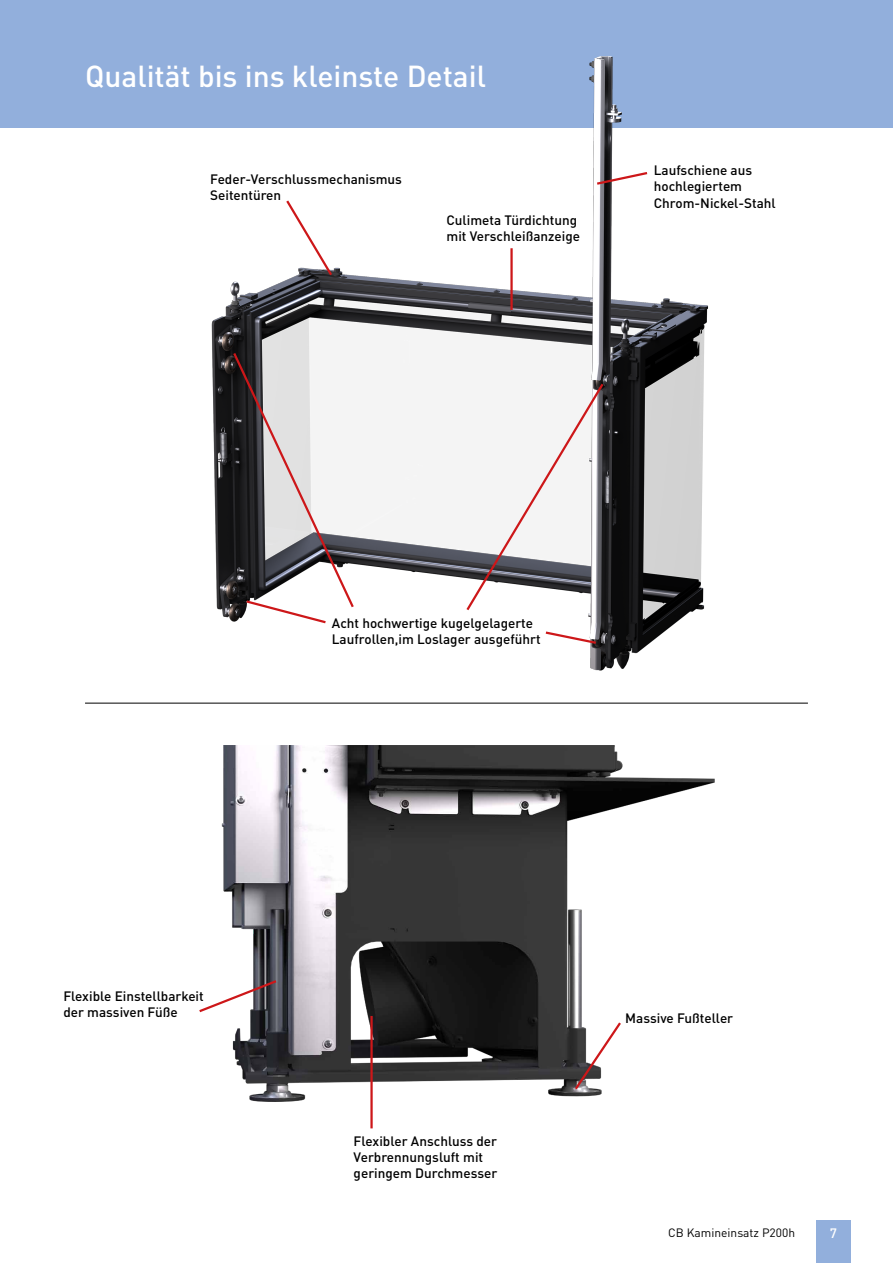
<style>
.page{position:relative;width:893px;height:1263px;background:#fff}
.page>*{position:absolute;margin:0;border:0;box-sizing:border-box;transform-origin:0 0}
.t1{font:500 30px "DINOT";color:#fff}
.t2{font:500 13.5px/16.2px "DINOT";color:#000}
.t3{font:500 13.5px "DINOT";color:#fff}
.t4{font:12px "DINOT";color:#000}
</style>
<div class="page">
<div style="left:0;top:0;width:893px;height:128px;background:#92afdc"></div>
<img style="left:211px;top:56px;width:497px;height:615px">
<svg style="left:231px;top:350px;width:125px;height:275px"></svg>
<svg style="left:543px;top:630px;width:55px;height:15px"></svg>
<svg style="left:464px;top:381px;width:142px;height:232px"></svg>
<svg style="left:594px;top:170px;width:56px;height:16px"></svg>
<div style="left:227px;top:257px;width:22px;height:18px;background:#fff"></div>
<svg style="left:284px;top:198px;width:50px;height:80px"></svg>
<hr style="left:510px;top:248px;width:3px;height:62px;background:#cd1719">
<img style="left:221px;top:746px;width:494px;height:356px">
<hr style="left:370px;top:1016px;width:3px;height:112px;background:#cd1719">
<svg style="left:573px;top:1020px;width:50px;height:72px"></svg>
<svg style="left:199px;top:978px;width:80px;height:36px"></svg>
<div style="left:816px;top:1220px;width:34px;height:43px;background:#92afdc"></div>
<hr style="left:85px;top:703px;width:723px;height:1px;background:#000">
<h1 class="t1" style="left:85px;top:57px;width:403px">Qualität bis ins kleinste Detail</h1>
<p class="t2" style="left:210px;top:171px;width:193px">Feder-Verschlussmechanismus<br>Seitentüren</p>
<p class="t2" style="left:446px;top:211px;width:135px">Culimeta Türdichtung mit Verschleißanzeige</p>
<p class="t2" style="left:654px;top:162px;width:123px">Laufschiene aus hochlegiertem<br>Chrom-Nickel-Stahl</p>
<p class="t2" style="left:332px;top:615px;width:210px">Acht hochwertige kugelgelagerte<br>Laufrollen,im Loslager ausgeführt</p>
<p class="t2" style="left:63px;top:987px;width:142px">Flexible Einstellbarkeit der massiven Füße</p>
<p class="t2" style="left:354px;top:1132px;width:145px">Flexibler Anschluss der<br>Verbrennungsluft mit geringem Durchmesser</p>
<p class="t2" style="left:625px;top:1010px;width:109px">Massive Fußteller</p>
<p class="t4" style="left:668px;top:1225px;width:129px">CB Kamineinsatz P200h</p>
<p class="t3" style="left:830px;top:1224px;width:9px">7</p>
</div>
